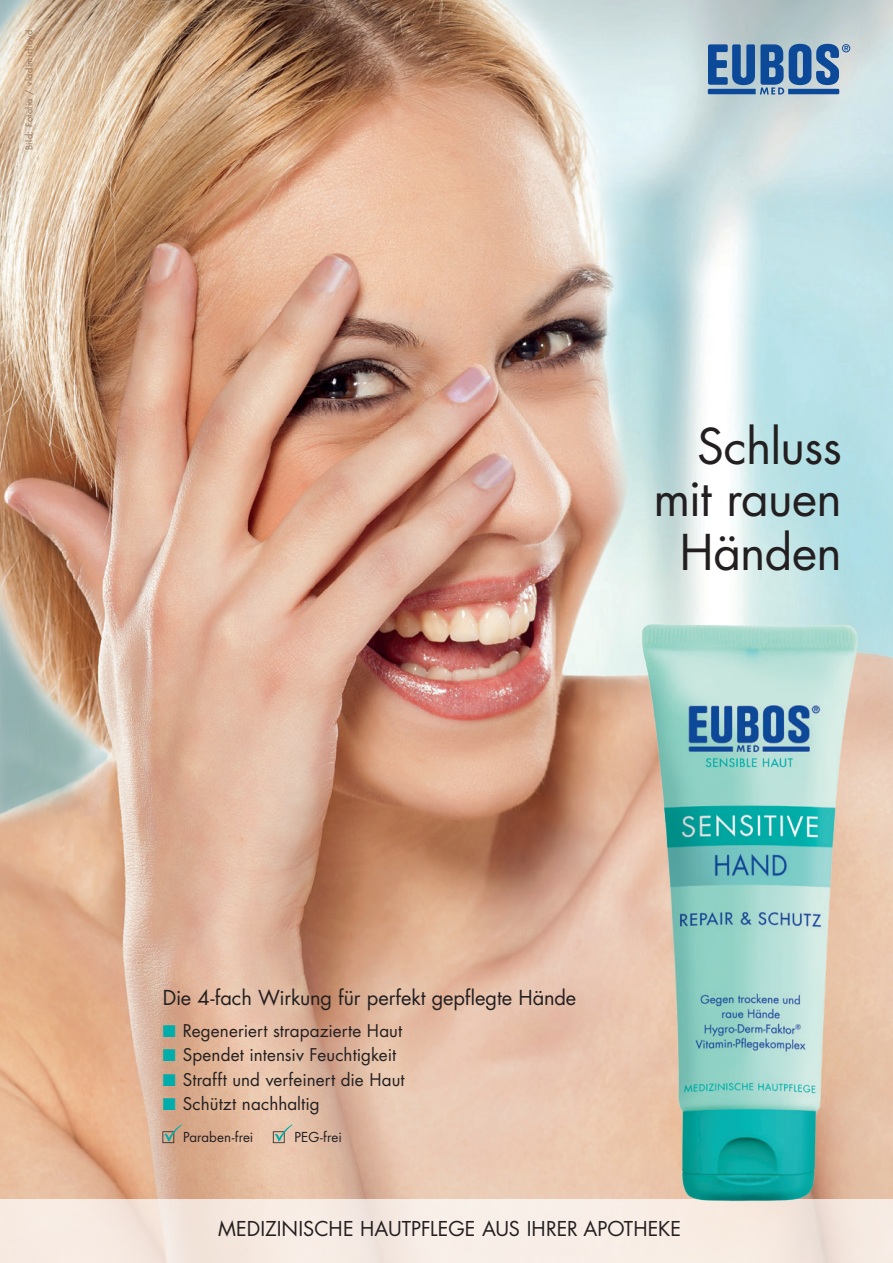
<style>
.page{position:relative;width:893px;height:1263px;background:#fff}
.page>*{position:absolute;margin:0;border:0;box-sizing:border-box;transform-origin:0 0}
.t1{font:48px/52.8px "Futura";letter-spacing:-.015em;color:#231f20;text-align:right}
.t2{font:20.1px "Futura";letter-spacing:-.005em;color:#231f20}
.t3{font:19.95px "Futura";color:#231f20}
.t4{font:17.1px "Futura";letter-spacing:.005em;color:#231f20}
.t5{font:13.35px "Futura";color:#231f20}
.t6{font:9px "Futura";letter-spacing:.05em;color:#936e53}
.s1{color:#00adaa}
</style>
<div class="page">
<img style="left:0;top:0;width:893px;height:1199px">
<div style="left:0;top:1199px;width:893px;height:64px;background:#f7ebe3"></div>
<svg style="left:162px;top:1124px;width:20px;height:19px"></svg>
<svg style="left:273px;top:1124px;width:19px;height:19px"></svg>
<img style="left:628px;top:612px;width:241px;height:593px">
<svg style="left:708px;top:44px;width:142px;height:50px;background:#5b83b1"></svg>
<p class="t6" style="left:23px;top:150px;width:122px;rotate:-90deg">Bild: Fotolia / vladimirfloyd</p>
<h1 class="t1" style="left:653px;top:419px;width:190px">Schluss mit rauen<br>Händen</h1>
<p class="t2" style="left:163px;top:984px;width:415px">Die 4-fach Wirkung für perfekt gepflegte Hände</p>
<p class="t4" style="left:163px;top:1019px;width:241px"><span class="s1">■</span> Regeneriert strapazierte Haut</p>
<p class="t4" style="left:163px;top:1043px;width:235px"><span class="s1">■</span> Spendet intensiv Feuchtigkeit</p>
<p class="t4" style="left:163px;top:1067px;width:243px"><span class="s1">■</span> Strafft und verfeinert die Haut</p>
<p class="t4" style="left:163px;top:1092px;width:159px"><span class="s1">■</span> Schützt nachhaltig</p>
<p class="t5" style="left:183px;top:1128px;width:72px">Paraben-frei</p>
<p class="t5" style="left:295px;top:1128px;width:49px">PEG-frei</p>
<p class="t3" style="left:218px;top:1214px;width:465px">MEDIZINISCHE HAUTPFLEGE AUS IHRER APOTHEKE</p>
</div>
